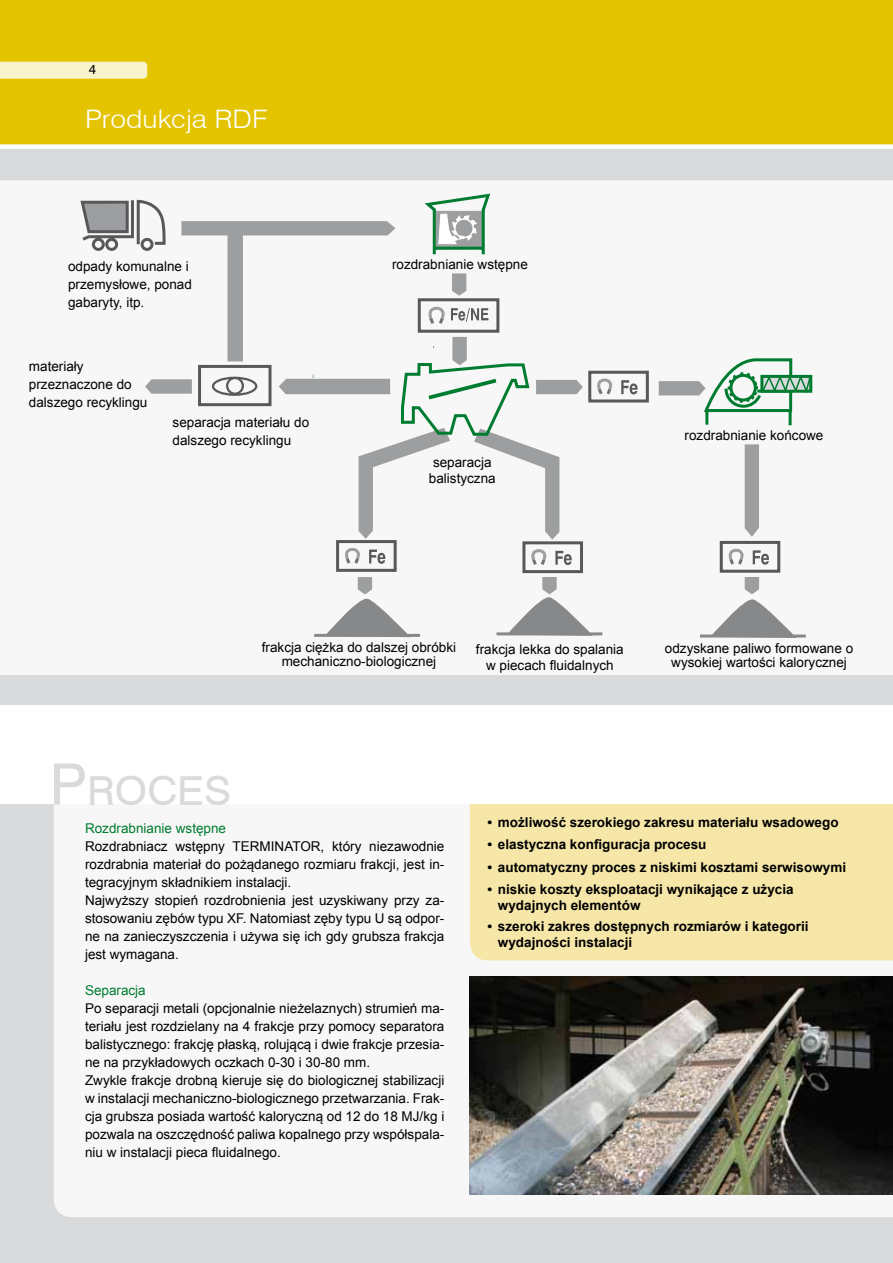
<style>
.page{position:relative;width:893px;height:1263px;background:#fff}
.page>*{position:absolute;margin:0;border:0;box-sizing:border-box;transform-origin:0 0}
.t1{font:39.9px "Swiss 721 BT";color:#d9dadb;scale:1.05 1}
.t2{font:300 25.5px "Swiss 721 BT";color:#fff;scale:1.1 1}
.t3{font:13.5px/18px "Arial";color:#000}
.t4{font:700 13.5px/16.2px "Arial";color:#000}
.t5{font:13.5px "Arial";color:#007c30}
.t6{font:13.5px "Swiss 721 BT";color:#000}
.s1{font-size:57px}
</style>
<div class="page">
<div style="left:0;top:145px;width:893px;height:560px;background:#d9dadb"></div>
<div style="left:0;top:180px;width:893px;height:495px;background:#f7f7f7"></div>
<div style="left:0;top:804px;width:893px;height:459px;background:#d9dadb"></div>
<div style="left:54px;top:804px;width:839px;height:413px;background:#f7f7f7"></div>
<div style="left:0;top:0;width:893px;height:148px;background:#e4c400"></div>
<div style="left:0;top:62px;width:147px;height:17px;background:#f9f3cc"></div>
<div style="left:0;top:144px;width:893px;height:5px;background:#fff"></div>
<div style="left:470px;top:804px;width:423px;height:156px;background:#f6e7a8"></div>
<hr style="left:705px;top:410px;width:3px;height:15px;background:#007c30">
<hr style="left:789px;top:411px;width:3px;height:14px;background:#007c30">
<div style="left:588px;top:371px;width:61px;height:31px;border:3px solid #58585a"></div>
<svg style="left:596px;top:377px;width:18px;height:21px"></svg>
<svg style="left:621px;top:380px;width:16px;height:14px"></svg>
<div style="left:336px;top:540px;width:61px;height:32px;border:3px solid #58585a"></div>
<svg style="left:343px;top:546px;width:18px;height:21px"></svg>
<svg style="left:369px;top:549px;width:16px;height:15px"></svg>
<div style="left:522px;top:541px;width:61px;height:32px;border:3px solid #58585a"></div>
<svg style="left:530px;top:548px;width:18px;height:20px"></svg>
<svg style="left:555px;top:551px;width:17px;height:14px"></svg>
<div style="left:720px;top:541px;width:60px;height:32px;border:3px solid #58585a"></div>
<svg style="left:727px;top:547px;width:18px;height:21px"></svg>
<svg style="left:753px;top:550px;width:16px;height:15px"></svg>
<hr style="left:314px;top:634px;width:106px;height:3px;background:#87888a">
<hr style="left:496px;top:632px;width:106px;height:3px;background:#87888a">
<hr style="left:700px;top:634px;width:106px;height:3px;background:#87888a">
<svg style="left:659px;top:357px;width:153px;height:56px;background:#bed7c8"></svg>
<svg style="left:325px;top:577px;width:85px;height:57px;background:#cdcecf"></svg>
<svg style="left:507px;top:577px;width:85px;height:59px;background:#c9c9ca"></svg>
<svg style="left:711px;top:577px;width:85px;height:61px;background:#cacbcc"></svg>
<svg style="left:745px;top:444px;width:14px;height:93px"></svg>
<img style="left:470px;top:977px;width:423px;height:218px">
<svg style="left:79px;top:192px;width:504px;height:347px;background:#e9eaea"></svg>
<p class="t6" style="left:89px;top:61px;width:9px">4</p>
<h2 class="t2" style="left:85px;top:104px;width:168px">Produkcja RDF</h2>
<p class="t3" style="left:68px;top:257px;width:125px">odpady komunalne i przemysłowe, ponad gabaryty, itp.</p>
<p class="t3" style="left:392px;top:255px;width:137px">rozdrabnianie wstępne</p>
<p class="t3" style="left:29px;top:358px;width:120px">materiały przeznaczone do dalszego recyklingu</p>
<p class="t3" style="left:173px;top:413px;width:138px">separacja materiału do dalszego recyklingu</p>
<p class="t3" style="left:429px;top:454px;width:68px;line-height:16.2px;text-align:center">separacja balistyczna</p>
<p class="t3" style="left:685px;top:426px;width:140px">rozdrabnianie końcowe</p>
<p class="t3" style="left:262px;top:641px;width:196px;line-height:13.5px;text-align:center">frakcja ciężka do dalszej obróbki mechaniczno-biologicznej</p>
<p class="t3" style="left:476px;top:641px;width:149px;line-height:16.2px;text-align:center">frakcja lekka do spalania w piecach fluidalnych</p>
<p class="t3" style="left:665px;top:642px;width:190px;line-height:13.5px;text-align:center">odzyskane paliwo formowane o wysokiej wartości kalorycznej</p>
<h1 class="t1" style="left:49px;top:766px;width:174px"><span class="s1">P</span>ROCES</h1>
<p class="t5" style="left:85px;top:820px;width:143px">Rozdrabnianie wstępne</p>
<p class="t3" style="left:85px;top:838px;width:361px">Rozdrabniacz wstępny TERMINATOR, który niezawodnie rozdrabnia materiał do pożądanego rozmiaru frakcji, jest in&shy;tegracyjnym składnikiem instalacji.<br>Najwyższy stopień rozdrobnienia jest uzyskiwany przy za&shy;stosowaniu zębów typu XF. Natomiast zęby typu U są odpor&shy;ne na zanieczyszczenia i używa się ich gdy grubsza frakcja jest wymagana.</p>
<p class="t5" style="left:85px;top:982px;width:62px">Separacja</p>
<p class="t3" style="left:85px;top:1000px;width:361px">Po separacji metali (opcjonalnie nieżelaznych) strumień ma&shy;teriału jest rozdzielany na 4 frakcje przy pomocy separatora balistycznego: frakcję płaską, rolującą i dwie frakcje przesia&shy;ne na przykładowych oczkach 0-30 i 30-80 mm.<br>Zwykle frakcje drobną kieruje się do biologicznej stabilizacji w instalacji mechaniczno-biologicznego przetwarzania. Frak&shy;cja grubsza posiada wartość kaloryczną od 12 do 18 MJ/kg i pozwala na oszczędność paliwa kopalnego przy współspala&shy;niu w instalacji pieca fluidalnego.</p>
<p class="t4" style="left:487px;top:814px;width:353px">• możliwość szerokiego zakresu materiału wsadowego</p>
<p class="t4" style="left:487px;top:837px;width:221px">• elastyczna konfiguracja procesu</p>
<p class="t4" style="left:487px;top:859px;width:360px">• automatyczny proces z niskimi kosztami serwisowymi</p>
<p class="t4" style="left:498px;top:882px;width:297px;text-indent:-11px">• niskie koszty eksploatacji wynikające z użycia wydajnych elementów</p>
<p class="t4" style="left:498px;top:919px;width:312px;text-indent:-11px">• szeroki zakres dostępnych rozmiarów i kategorii wydajności instalacji</p>
</div>
